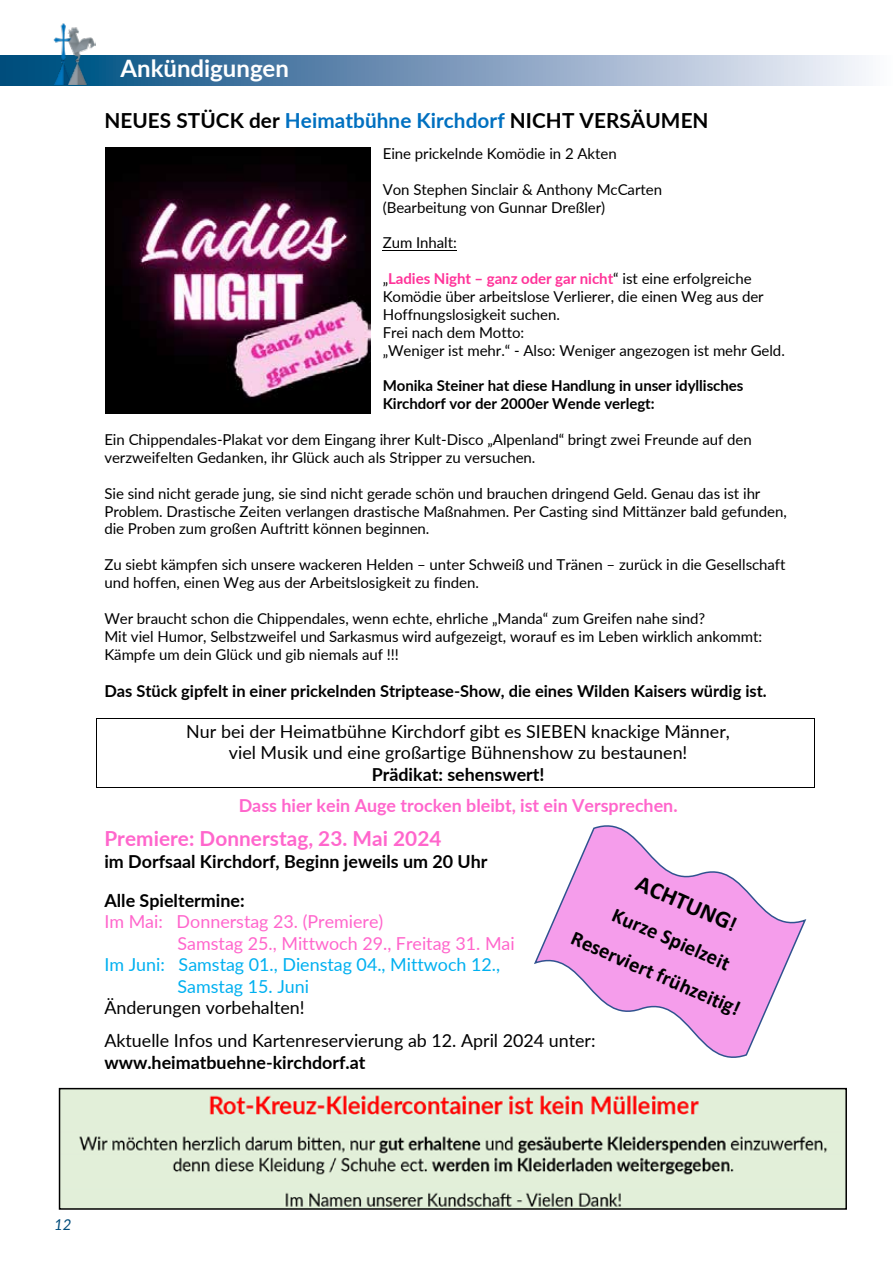
<style>
.page{position:relative;width:893px;height:1263px;background:#fff}
.page>*{position:absolute;margin:0;border:0;box-sizing:border-box;transform-origin:0 0}
.t1{font:700 24px "Lato";color:#fff}
.t2{font:700 24px "Calibri";color:#000}
.t3{font:700 20.7px "Lato";letter-spacing:.005em;color:#000}
.t4{font:700 20.7px/37.7px "Calibri";color:#000;text-align:center}
.t5{font:700 20.7px "Lato";letter-spacing:.005em;color:#f6c}
.t6{font:17.85px/21.5px "Lato";color:#000;text-align:center}
.t7{font:700 17.85px "Lato";color:#000}
.t8{font:17.85px/21.5px "Lato";color:#f6c}
.t9{font:17.85px/21.5px "Lato";color:#00b0f0}
.t10{font:700 17.85px "Lato";color:#f6c}
.t11{font:700 16.5px "Lato";color:#000}
.t12{font:15px/17.9px "Lato";letter-spacing:-.005em;color:#000}
.t13{font:700 15px/17.9px "Lato";letter-spacing:-.005em;color:#000}
.t14{font:italic 15px "Lato";color:#004c7b}
.s1{color:#0070c0}
.s2{font-weight:700;color:#f39}
.s3{font-size:20.7px}
</style>
<div class="page">
<div style="left:0;top:55px;width:893px;height:30px;background:linear-gradient(to right,#00437a,#fcf5fe)"></div>
<hr style="left:383px;top:250px;width:74px;height:1px;background:#000">
<hr style="left:97px;top:718px;width:717px;height:1px;background:#000">
<hr style="left:97px;top:787px;width:717px;height:1px;background:#000">
<svg style="left:96px;top:718px;width:1px;height:70px"></svg>
<svg style="left:814px;top:718px;width:1px;height:70px"></svg>
<svg style="left:534px;top:825px;width:273px;height:233px"></svg>
<img style="left:543px;top:844px;width:255px;height:104px">
<img style="left:543px;top:948px;width:209px;height:91px">
<img style="left:752px;top:935px;width:46px;height:104px">
<img style="left:719px;top:1039px;width:72px;height:1px">
<img style="left:105px;top:148px;width:266px;height:265px">
<img style="left:62px;top:1091px;width:782px;height:116px">
<div style="left:59px;top:1088px;width:788px;height:122px;border:2px solid #000"></div>
<img style="left:53px;top:23px;width:43px;height:61px">
<h1 class="t1" style="left:120px;top:50px;width:170px">Ankündigungen</h1>
<h2 class="t3" style="left:104px;top:105px;width:606px">NEUES STÜCK der <span class="s1">Heimatbühne Kirchdorf</span> NICHT VERSÄUMEN</h2>
<p class="t12" style="left:383px;top:144px;width:236px">Eine prickelnde Komödie in 2 Akten</p>
<p class="t12" style="left:383px;top:180px;width:281px">Von Stephen Sinclair &amp; Anthony McCarten (Bearbeitung von Gunnar Dreßler)</p>
<p class="t12" style="left:383px;top:233px;width:76px">Zum Inhalt:</p>
<p class="t12" style="left:383px;top:269px;width:404px">„<span class="s2">Ladies Night – ganz oder gar nicht</span>“ ist eine erfolgreiche Komödie über arbeitslose Verlierer, die einen Weg aus der Hoffnungslosigkeit suchen.<br>Frei nach dem Motto:<br>„Weniger ist mehr.“ - Also: Weniger angezogen ist mehr Geld.</p>
<p class="t13" style="left:383px;top:376px;width:362px">Monika Steiner hat diese Handlung in unser idyllisches<br>Kirchdorf vor der 2000er Wende verlegt:</p>
<p class="t12" style="left:104px;top:430px;width:649px">Ein Chippendales-Plakat vor dem Eingang ihrer Kult-Disco „Alpenland“ bringt zwei Freunde auf den verzweifelten Gedanken, ihr Glück auch als Stripper zu versuchen.</p>
<p class="t12" style="left:104px;top:484px;width:684px">Sie sind nicht gerade jung, sie sind nicht gerade schön und brauchen dringend Geld. Genau das ist ihr<br>Problem. Drastische Zeiten verlangen drastische Maßnahmen. Per Casting sind Mittänzer bald gefunden, die Proben zum großen Auftritt können beginnen.</p>
<p class="t12" style="left:104px;top:555px;width:683px">Zu siebt kämpfen sich unsere wackeren Helden – unter Schweiß und Tränen – zurück in die Gesellschaft und hoffen, einen Weg aus der Arbeitslosigkeit zu finden.</p>
<p class="t12" style="left:104px;top:609px;width:659px">Wer braucht schon die Chippendales, wenn echte, ehrliche „Manda“ zum Greifen nahe sind?<br>Mit viel Humor, Selbstzweifel und Sarkasmus wird aufgezeigt, worauf es im Leben wirklich ankommt:<br>Kämpfe um dein Glück und gib niemals auf !!!</p>
<p class="t11" style="left:104px;top:679px;width:664px">Das Stück gipfelt in einer prickelnden Striptease-Show, die eines Wilden Kaisers würdig ist.</p>
<p class="t6" style="left:186px;top:720px;width:545px">Nur bei der Heimatbühne Kirchdorf gibt es SIEBEN knackige Männer, viel Musik und eine großartige Bühnenshow zu bestaunen!</p>
<p class="t7" style="left:372px;top:761px;width:174px">Prädikat: sehenswert!</p>
<p class="t10" style="left:239px;top:792px;width:440px">Dass hier kein Auge trocken bleibt, ist ein Versprechen.</p>
<h2 class="t5" style="left:104px;top:823px;width:339px">Premiere: Donnerstag, 23. Mai 2024</h2>
<p class="t7" style="left:104px;top:848px;width:385px">im Dorfsaal Kirchdorf, Beginn jeweils um 20 Uhr</p>
<p class="t7" style="left:104px;top:887px;width:142px">Alle Spieltermine:</p>
<p class="t8" style="left:178px;top:910px;width:339px;text-indent:-73px">Im Mai: Donnerstag 23. (Premiere)<br>Samstag 25., Mittwoch 29., Freitag 31. Mai</p>
<p class="t9" style="left:178px;top:953px;width:324px;text-indent:-73px">Im Juni: Samstag 01., Dienstag 04., Mittwoch 12.,<br>Samstag 15. Juni</p>
<p class="t6" style="left:104px;top:990px;width:493px;line-height:33.3px;text-align:left">Änderungen vorbehalten!<br>Aktuelle Infos und Kartenreservierung ab 12. April 2024 unter:</p>
<p class="t7" style="left:104px;top:1049px;width:263px">www.heimatbuehne-kirchdorf.at</p>
<h1 class="t2" style="left:645px;top:866px;width:109px;rotate:24deg">ACHTUNG<span class="s3">!</span></h1>
<h2 class="t4" style="left:596px;top:884px;width:184px;rotate:24deg">Kurze Spielzeit<br>Reserviert frühzeitig!</h2>
<p class="t14" style="left:54px;top:1213px;width:19px">12</p>
</div>
